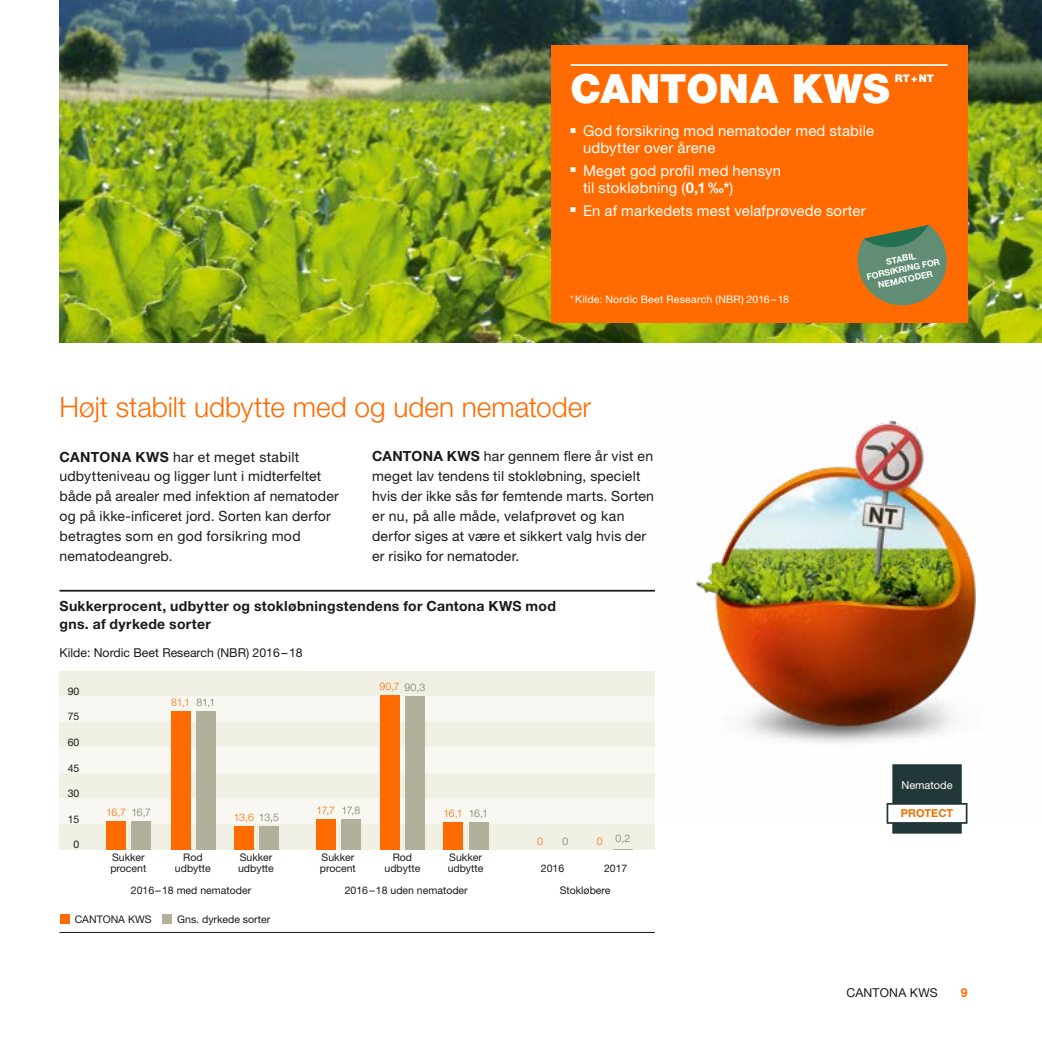
<style>
.page{position:relative;width:1042px;height:1042px;background:#fff}
.page>*{position:absolute;margin:0;border:0;box-sizing:border-box;transform-origin:0 0}
.t1{font:900 40.25px "Helvetica Neue LT Std";color:#fff}
.t2{font:300 28px "Helvetica Neue LT Std";letter-spacing:-.005em;color:#ff6b00}
.t3{font:14.88px/17.5px "Helvetica Neue LT Std";letter-spacing:.01em;color:#fff}
.t4{font:14px/19.8px "Helvetica Neue LT Std";letter-spacing:.015em;color:#1a1a18}
.t5{font:700 14px/17.5px "Helvetica Neue LT Std";letter-spacing:.025em;color:#1a1a18}
.t6{font:12.25px "Helvetica Neue LT Std";color:#1a1a18}
.t7{font:12.25px "Helvetica Neue LT Std";letter-spacing:.02em;color:#1a1a18}
.t8{font:700 12.25px "Helvetica Neue LT Std";color:#ff6b00}
.t9{font:11.03px "Helvetica Neue LT Pro";color:#fff}
.t10{font:700 11.03px "Helvetica Neue LT Pro";color:#ee7100}
.t11{font:10.5px/10.5px "Helvetica Neue LT Std";color:#1a1a18}
.t12{font:300 10.5px "Helvetica Neue LT Std";letter-spacing:-.035em;color:#ff6b00}
.t13{font:10.5px "Helvetica Neue LT Std";letter-spacing:.02em;color:#fff}
.t14{font:300 10.5px "Helvetica Neue LT Std";color:#777761}
.t15{font:900 10.5px "Helvetica Neue LT Std";color:#fff}
.t16{font:700 8.75px/10.5px "Helvetica Neue LT Std";color:#fff;text-align:center}
.s1{font-weight:700}
.s2{color:#777761}
.s3{color:#ff6b00}
</style>
<div class="page">
<img style="left:60px;top:0;width:982px;height:342px">
<img style="left:645px;top:416px;width:331px;height:408px">
<div style="left:60px;top:824px;width:595px;height:25px;background:#f1f0e5"></div>
<div style="left:60px;top:773px;width:595px;height:25px;background:#f1f0e5"></div>
<div style="left:60px;top:722px;width:595px;height:25px;background:#f1f0e5"></div>
<div style="left:60px;top:671px;width:595px;height:25px;background:#f1f0e5"></div>
<div style="left:60px;top:798px;width:595px;height:26px;background:#f8f7f2"></div>
<div style="left:60px;top:747px;width:595px;height:26px;background:#f8f7f2"></div>
<div style="left:60px;top:696px;width:595px;height:26px;background:#f8f7f2"></div>
<div style="left:106px;top:821px;width:20px;height:28px;background:#ff6b00"></div>
<div style="left:316px;top:819px;width:19px;height:30px;background:#ff6b00"></div>
<div style="left:132px;top:821px;width:19px;height:28px;background:#b2af9b"></div>
<div style="left:341px;top:819px;width:19px;height:30px;background:#b2af9b"></div>
<div style="left:171px;top:711px;width:19px;height:138px;background:#ff6b00"></div>
<div style="left:380px;top:695px;width:20px;height:154px;background:#ff6b00"></div>
<div style="left:196px;top:711px;width:19px;height:138px;background:#b2af9b"></div>
<div style="left:406px;top:696px;width:19px;height:153px;background:#b2af9b"></div>
<div style="left:443px;top:822px;width:20px;height:27px;background:#ff6b00"></div>
<div style="left:234px;top:826px;width:19px;height:23px;background:#ff6b00"></div>
<div style="left:259px;top:826px;width:20px;height:23px;background:#b2af9b"></div>
<div style="left:469px;top:822px;width:19px;height:27px;background:#b2af9b"></div>
<hr style="left:60px;top:932px;width:595px;height:1px;background:#1a1a18">
<div style="left:60px;top:914px;width:9px;height:10px;background:#ff6b00"></div>
<div style="left:162px;top:914px;width:10px;height:10px;background:#b2af9b"></div>
<hr style="left:60px;top:590px;width:595px;height:1px;background:#1a1a18">
<div style="left:551px;top:45px;width:416px;height:277px;background:#ff6b00"></div>
<hr style="left:570px;top:64px;width:377px;height:2px;background:#fff">
<svg style="left:857px;top:225px;width:90px;height:81px"></svg>
<svg style="left:886px;top:764px;width:81px;height:69px"></svg>
<h1 class="t1" style="left:570px;top:65px;width:320px">CANTONA KWS</h1>
<p class="t15" style="left:894px;top:72px;width:41px">RT+NT</p>
<p class="t3" style="left:583px;top:121px;width:293px;text-indent:-12px">■ God forsikring mod nematoder med stabile udbytter over årene</p>
<p class="t3" style="left:583px;top:161px;width:200px;text-indent:-12px">■ Meget god profil med hensyn til stokløbning (<span class="s1">0,1‰*</span>)</p>
<p class="t3" style="left:570px;top:201px;width:297px">■ En af markedets mest velafprøvede sorter</p>
<p class="t13" style="left:570px;top:293px;width:220px">*Kilde: Nordic Beet Research (NBR) 2016–18</p>
<h2 class="t2" style="left:60px;top:390px;width:533px">Højt stabilt udbytte med og uden nematoder</h2>
<p class="t4" style="left:60px;top:446px;width:281px"><span class="s1">CANTONA KWS</span> har et meget stabilt udbytteniveau og ligger lunt i midterfeltet både på arealer med infektion af nematoder og på ikke-inficeret jord. Sorten kan derfor betragtes som en god forsikring mod nematodeangreb.</p>
<p class="t4" style="left:372px;top:446px;width:283px"><span class="s1">CANTONA KWS</span> har gennem flere år vist en meget lav tendens til stokløbning, specielt hvis der ikke sås før femtende marts. Sorten er nu, på alle måde, velafprøvet og kan derfor siges at være et sikkert valg hvis der er risiko for nematoder.</p>
<p class="t5" style="left:60px;top:597px;width:498px">Sukkerprocent, udbytter og stokløbningstendens for Cantona KWS mod gns. af dyrkede sorter</p>
<p class="t6" style="left:60px;top:645px;width:245px">Kilde: Nordic Beet Research (NBR) 2016–18</p>
<p class="t11" style="left:68px;top:686px;width:13px">90</p>
<p class="t11" style="left:68px;top:711px;width:13px">75</p>
<p class="t11" style="left:68px;top:737px;width:13px">60</p>
<p class="t11" style="left:68px;top:762px;width:13px">45</p>
<p class="t11" style="left:68px;top:788px;width:13px">30</p>
<p class="t11" style="left:68px;top:813px;width:13px">15</p>
<p class="t11" style="left:74px;top:839px;width:7px">0</p>
<p class="t12" style="left:171px;top:696px;width:46px">81,1 <span class="s2">81,1</span></p>
<p class="t12" style="left:379px;top:680px;width:47px">90,7 <span class="s2">90,3</span></p>
<p class="t12" style="left:106px;top:806px;width:21px">16,7</p>
<p class="t14" style="left:132px;top:806px;width:21px">16,7</p>
<p class="t12" style="left:234px;top:811px;width:47px">13,6 <span class="s2">13,5</span></p>
<p class="t12" style="left:316px;top:804px;width:45px">17,7 <span class="s2">17,8</span></p>
<p class="t12" style="left:443px;top:807px;width:46px">16,1 <span class="s2">16,1</span></p>
<p class="t12" style="left:537px;top:834px;width:7px">0</p>
<p class="t14" style="left:562px;top:834px;width:7px">0</p>
<p class="t14" style="left:597px;top:832px;width:35px"><span class="s3">0</span> 0,2</p>
<p class="t11" style="left:238px;top:852px;width:37px">Sukker udbytte</p>
<p class="t11" style="left:448px;top:852px;width:37px">Sukker udbytte</p>
<p class="t11" style="left:604px;top:863px;width:25px">2017</p>
<p class="t11" style="left:110px;top:852px;width:37px">Sukker procent</p>
<p class="t11" style="left:320px;top:852px;width:37px">Sukker procent</p>
<p class="t11" style="left:175px;top:852px;width:37px;text-align:center">Rod udbytte</p>
<p class="t11" style="left:384px;top:852px;width:37px;text-align:center">Rod udbytte</p>
<p class="t11" style="left:131px;top:885px;width:122px">2016–18 med nematoder</p>
<p class="t11" style="left:345px;top:885px;width:125px">2016–18 uden nematoder</p>
<p class="t11" style="left:560px;top:885px;width:52px">Stokløbere</p>
<p class="t11" style="left:541px;top:863px;width:25px">2016</p>
<p class="t11" style="left:75px;top:914px;width:78px">CANTONA KWS</p>
<p class="t11" style="left:177px;top:914px;width:94px">Gns. dyrkede sorter</p>
<p class="t16" style="left:863px;top:261px;width:76px;rotate:-12deg">STABIL<br>FORSIKRING FOR<br>NEMATODER</p>
<p class="t9" style="left:901px;top:779px;width:53px">Nematode</p>
<p class="t10" style="left:901px;top:806px;width:54px">PROTECT</p>
<p class="t7" style="left:846px;top:986px;width:93px">CANTONA KWS</p>
<p class="t8" style="left:961px;top:985px;width:8px">9</p>
</div>
